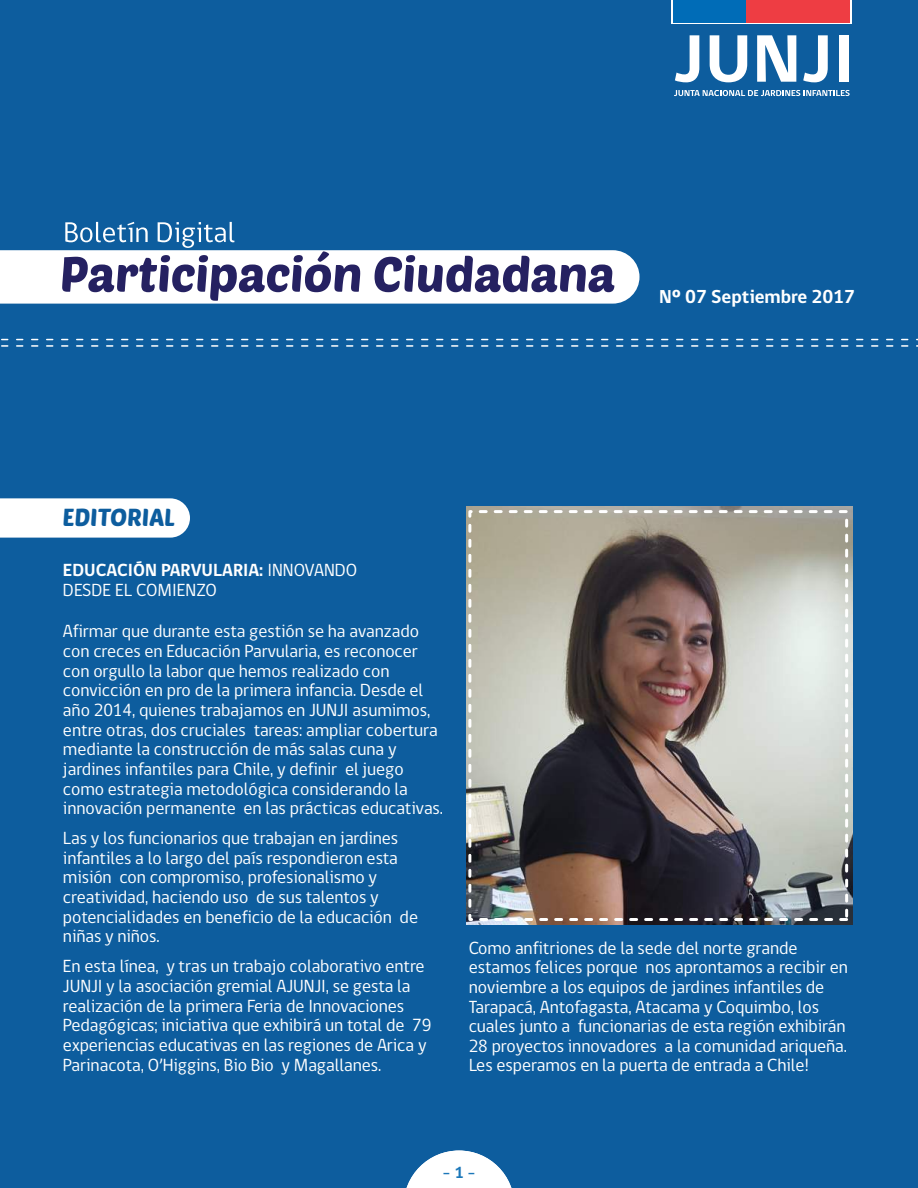
<style>
.page{position:relative;width:918px;height:1188px;background:#0d5d9e}
.page>*{position:absolute;margin:0;border:0;box-sizing:border-box;transform-origin:0 0}
.t1{font:24px "Poetsen One";letter-spacing:-.005em;color:#0d5d9e}
.t2{font:700 19.2px "gob CL";letter-spacing:-.005em;color:#fff}
.t3{font:18px/19.6px "gob CL";letter-spacing:-.005em;color:#fff}
.t4{font:700 16.5px "gob CL";color:#1b77b9}
.s1{font-weight:700}
</style>
<div class="page">
<img style="left:467px;top:507px;width:385px;height:418px">
<svg style="left:0;top:498px;width:190px;height:40px;background:#f5f8fa"></svg>
<svg style="left:675px;top:35px;width:24px;height:47px"></svg>
<svg style="left:710px;top:35px;width:37px;height:47px"></svg>
<svg style="left:757px;top:35px;width:39px;height:47px"></svg>
<svg style="left:803px;top:35px;width:25px;height:47px"></svg>
<div style="left:839px;top:35px;width:10px;height:47px;background:#fff"></div>
<svg style="left:674px;top:90px;width:176px;height:6px"></svg>
<svg style="left:671px;top:0;width:181px;height:24px"></svg>
<div style="left:745px;top:0;width:105px;height:22px;background:#ee3d43"></div>
<div style="left:673px;top:0;width:72px;height:22px;background:#006cb7"></div>
<svg style="left:0;top:222px;width:640px;height:82px"></svg>
<svg style="left:1px;top:339px;width:917px;height:8px"></svg>
<div style="left:468px;top:510px;width:380px;height:411px;border:3px dashed #fff"></div>
<svg style="left:406px;top:1151px;width:106px;height:37px"></svg>
<p class="t2" style="left:659px;top:283px;width:197px">Nº 07 Septiembre 2017</p>
<h1 class="t1" style="left:62px;top:502px;width:114px">EDITORIAL</h1>
<p class="t3" style="left:63px;top:561px;width:296px"><span class="s1">EDUCACIÓN PARVULARIA:</span> INNOVANDO<br>DESDE EL COMIENZO</p>
<p class="t3" style="left:63px;top:622px;width:382px">Afirmar que durante esta gestión se ha avanzado con creces en Educación Parvularia, es reconocer con orgullo la labor que hemos realizado con convicción en pro de la primera infancia. Desde el año 2014, quienes trabajamos en JUNJI asumimos, entre otras, dos cruciales tareas: ampliar cobertura mediante la construcción de más salas cuna y jardines infantiles para Chile, y definir el juego como estrategia metodológica considerando la innovación permanente en las prácticas educativas.</p>
<p class="t3" style="left:63px;top:829px;width:357px">Las y los funcionarios que trabajan en jardines infantiles a lo largo del país respondieron esta misión con compromiso, profesionalismo y creatividad, haciendo uso de sus talentos y potencialidades en beneficio de la educación de niñas y niños.</p>
<p class="t3" style="left:63px;top:957px;width:370px">En esta línea, y tras un trabajo colaborativo entre JUNJI y la asociación gremial AJUNJI, se gesta la realización de la primera Feria de Innovaciones Pedagógicas; iniciativa que exhibirá un total de 79 experiencias educativas en las regiones de Arica y Parinacota, O’Higgins, Bio Bio y Magallanes.</p>
<p class="t3" style="left:469px;top:938px;width:381px">Como anfitriones de la sede del norte grande estamos felices porque nos aprontamos a recibir en noviembre a los equipos de jardines infantiles de Tarapacá, Antofagasta, Atacama y Coquimbo, los cuales junto a funcionarias de esta región exhibirán 28 proyectos innovadores a la comunidad ariqueña.<br>Les esperamos en la puerta de entrada a Chile!</p>
<p class="t4" style="left:443px;top:1162px;width:34px">- 1 -</p>
</div>
